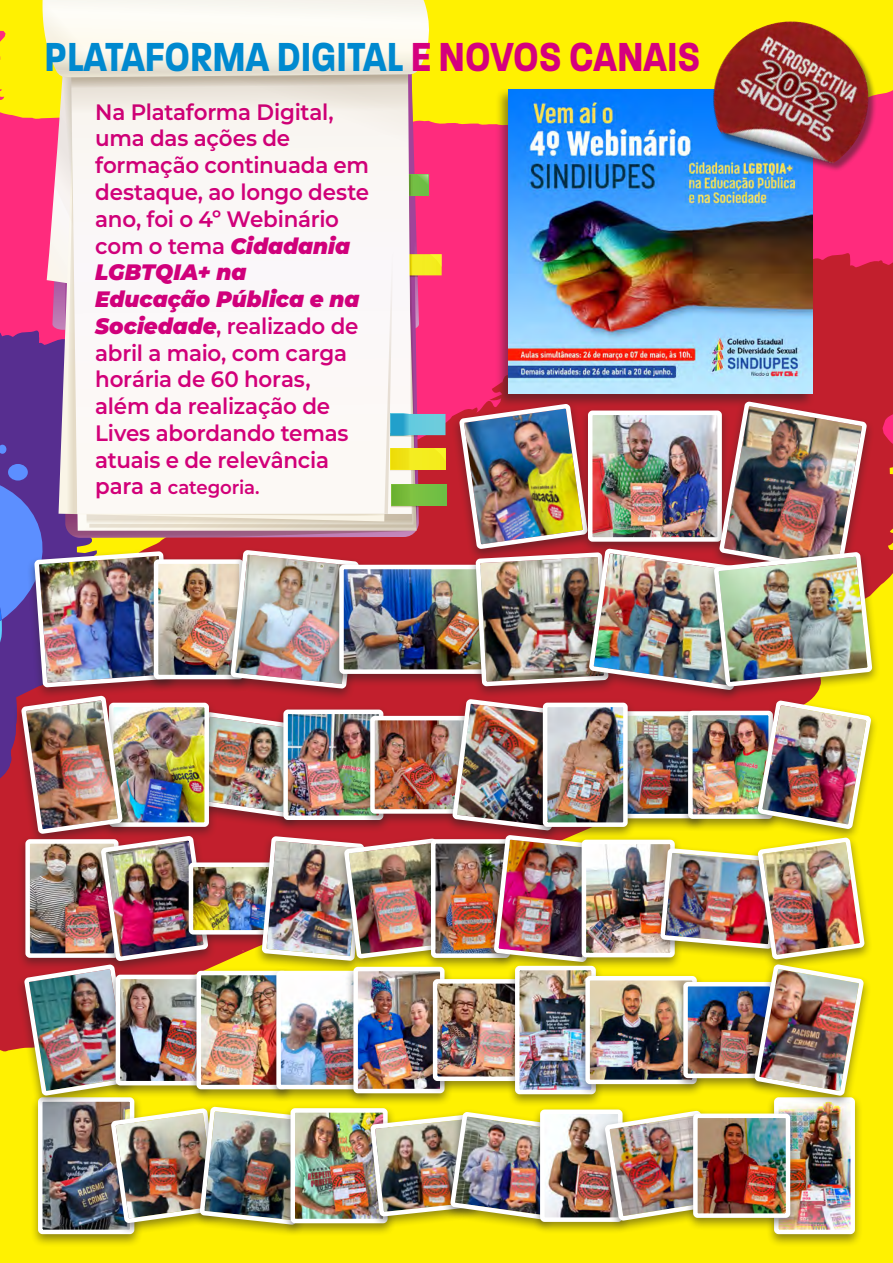
<style>
.page{position:relative;width:893px;height:1263px;background:#fff}
.page>*{position:absolute;margin:0;border:0;box-sizing:border-box;transform-origin:0 0}
.t1{font:700 43.8px "Paralucent";color:#0089cf;scale:.83 1}
.t2{font:600 22.35px/26.7px "Montserrat";letter-spacing:-.01em;color:#d5007e;scale:.96 1}
.t3{font:600 18.9px "Montserrat";letter-spacing:-.01em;color:#d5007e;scale:.96 1}
.s1{color:#d5007e}
.s2{font-weight:900;font-style:italic}
.s3{font-size:22.35px}
</style>
<div class="page">
<div style="left:0;top:415px;width:893px;height:848px;background:#fff101"></div>
<div style="left:30px;top:1093px;width:113px;height:154px;background:#231f20;opacity:.5"></div>
<div style="left:38px;top:1097px;width:96px;height:137px;border:4px solid #fff;border-radius:2px"></div>
<div style="left:706px;top:548px;width:174px;height:151px;background:#231f20;opacity:.5"></div>
<div style="left:766px;top:1093px;width:97px;height:154px;background:#231f20;opacity:.5"></div>
<div style="left:774px;top:1097px;width:81px;height:137px;border:4px solid #fff;border-radius:2px"></div>
<div style="left:750px;top:697px;width:129px;height:144px;background:#fff101"></div>
<div style="left:103px;top:1105px;width:125px;height:130px;background:#231f20;opacity:.5"></div>
<div style="left:192px;top:1103px;width:123px;height:134px;background:#231f20;opacity:.5"></div>
<div style="left:282px;top:1104px;width:114px;height:132px;background:#231f20;opacity:.5"></div>
<div style="left:532px;top:1105px;width:99px;height:129px;background:#231f20;opacity:.5"></div>
<div style="left:597px;top:1107px;width:126px;height:126px;background:#231f20;opacity:.5"></div>
<img style="left:0;top:0;width:874px;height:1227px">
<div style="left:685px;top:1109px;width:114px;height:122px;background:#231f20;opacity:.5"></div>
<img style="left:698px;top:1118px;width:87px;height:95px">
<div style="left:693px;top:1113px;width:97px;height:105px;border:4px solid #fff;border-radius:2px"></div>
<img style="left:704px;top:21px;width:173px;height:164px">
<h1 class="t1" style="left:44px;top:30px;width:792px">PLATAFORMA DIGITAL <span class="s1">E NOVOS CANAIS</span></h1>
<p class="t2" style="left:95px;top:97px;width:287px">Na Plataforma Digital, uma das ações de formação continuada em destaque, ao longo deste ano, foi o 4º Webinário com o tema <span class="s2">Cidadania<br>LGBTQIA+ na<br>Educação Pública e na<br>Sociedade</span>, realizado de abril a maio, com carga horária de 60 horas, além da realização de<br>Lives abordando temas atuais e de relevância</p>
<p class="t3" style="left:95px;top:474px;width:173px"><span class="s3">para a</span> categoria.</p>
</div>
